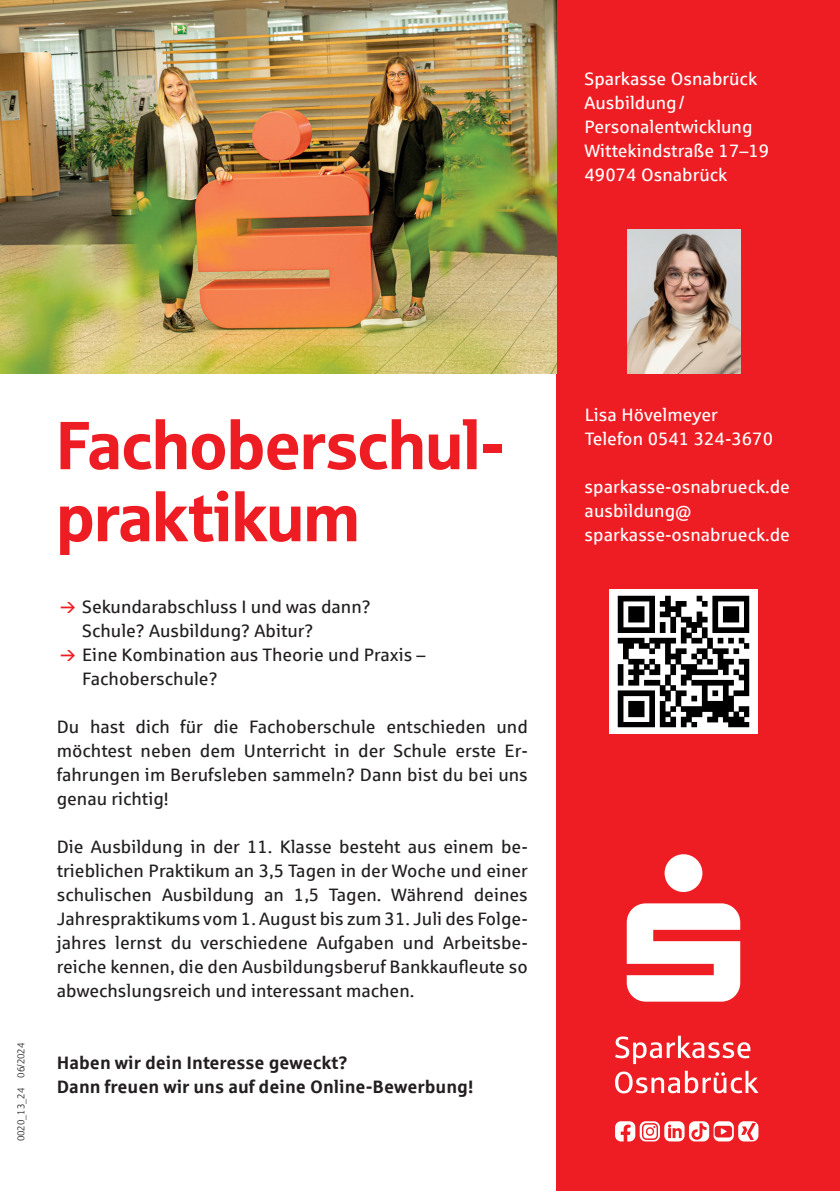
<style>
.page{position:relative;width:840px;height:1191px;background:#fff}
.page>*{position:absolute;margin:0;border:0;box-sizing:border-box;transform-origin:0 0}
.t1{font:68px/72px "Sparkasse Head";color:#ee1d23}
.t2{font:18px/24px "Sparkasse Rg";color:#231f20;text-align:justify}
.t3{font:18px/24px "Sparkasse Rg";color:#fff}
.t4{font:700 18px/24px "Sparkasse Rg";color:#231f20}
.t5{font:10px "Sparkasse Lt";color:#231f20}
</style>
<div class="page">
<div style="left:556px;top:0;width:283px;height:1191px;background:#ee1d23"></div>
<img style="left:0;top:0;width:556px;height:373px">
<img style="left:627px;top:229px;width:113px;height:144px">
<svg style="left:626px;top:854px;width:113px;height:147px"></svg>
<svg style="left:615px;top:1070px;width:143px;height:23px"></svg>
<svg style="left:615px;top:1035px;width:135px;height:29px"></svg>
<img style="left:615px;top:1121px;width:20px;height:20px">
<img style="left:639px;top:1121px;width:20px;height:20px">
<img style="left:664px;top:1121px;width:20px;height:20px">
<img style="left:689px;top:1121px;width:19px;height:20px">
<img style="left:713px;top:1121px;width:20px;height:20px">
<img style="left:738px;top:1121px;width:20px;height:20px">
<div style="left:609px;top:589px;width:148px;height:144px;background:#fff"></div>
<img style="left:617px;top:595px;width:133px;height:133px">
<p class="t3" style="left:584px;top:66px;width:186px">Sparkasse Osnabrück<br>Ausbildung/<br>Personalentwicklung<br>Wittekindstraße 17–19<br>49074 Osnabrück</p>
<p class="t5" style="left:15px;top:1141px;width:100px;rotate:-90deg">0020_13_24 06/2024</p>
<h1 class="t1" style="left:57px;top:407px;width:448px">Fachoberschul&shy;praktikum</h1>
<p class="t2" style="left:82px;top:594px;width:344px;text-align:left">Sekundarabschluss I und was dann?<br>Schule? Ausbildung? Abitur?<br>Eine Kombination aus Theorie und Praxis –<br>Fachoberschule?</p>
<p class="t2" style="left:57px;top:714px;width:472px">Du hast dich für die Fachoberschule entschieden und möchtest neben dem Unterricht in der Schule erste Er&shy;fahrungen im Berufsleben sammeln? Dann bist du bei uns genau richtig!</p>
<p class="t2" style="left:57px;top:834px;width:472px">Die Ausbildung in der 11. Klasse besteht aus einem be&shy;trieblichen Praktikum an 3,5 Tagen in der Woche und einer schulischen Ausbildung an 1,5 Tagen. Während deines Jahrespraktikums vom 1. August bis zum 31. Juli des Folge&shy;jahres lernst du verschiedene Aufgaben und Arbeitsbe&shy;reiche kennen, die den Ausbildungsberuf Bankkaufleute so abwechslungsreich und interessant machen.</p>
<p class="t4" style="left:57px;top:1050px;width:418px">Haben wir dein Interesse geweckt?<br>Dann freuen wir uns auf deine Online-Bewerbung!</p>
<p class="t3" style="left:584px;top:402px;width:190px">Lisa Hövelmeyer<br>Telefon 0541 324-3670</p>
<p class="t3" style="left:584px;top:474px;width:207px">sparkasse-osnabrueck.de ausbildung@ sparkasse-osnabrueck.de</p>
</div>
